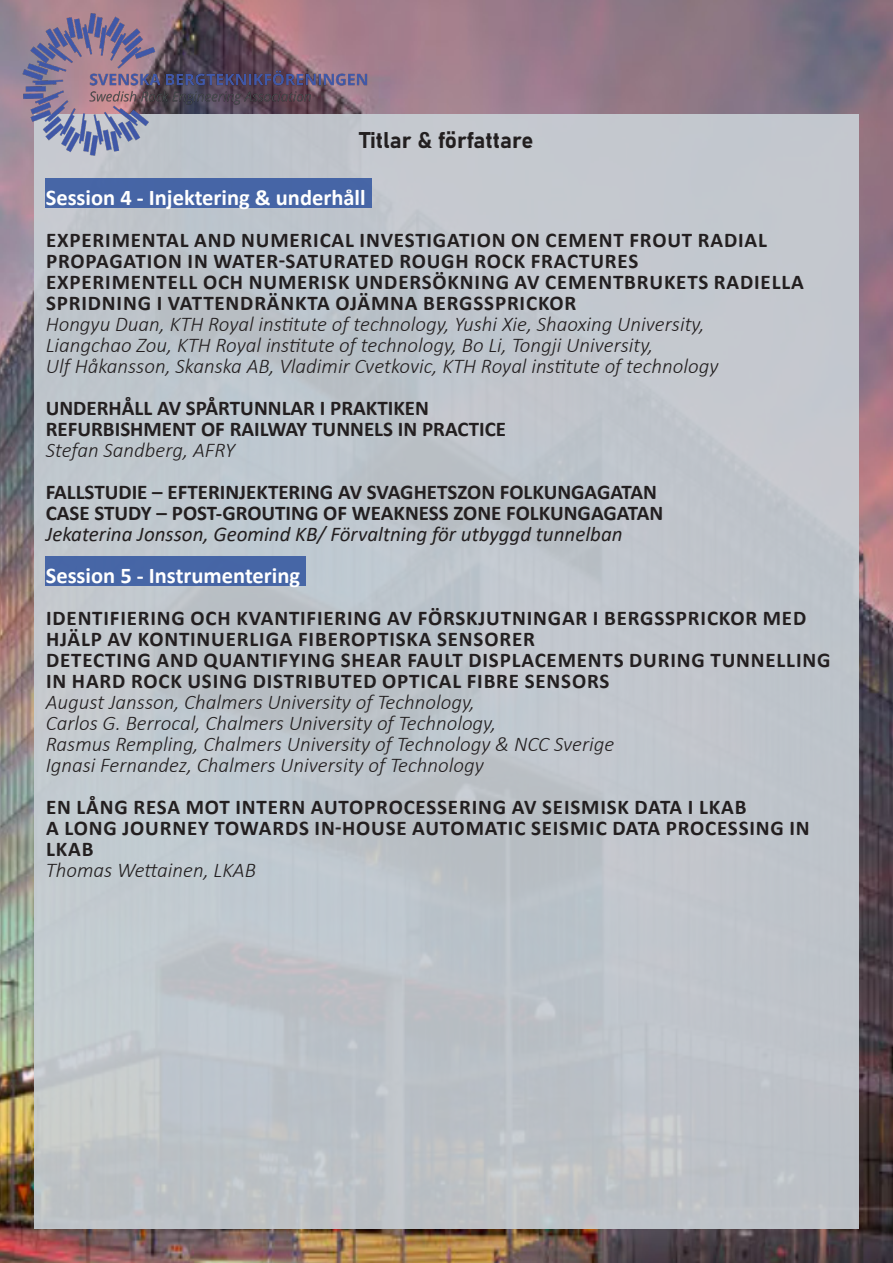
<style>
.page{position:relative;width:893px;height:1263px;background:#fff}
.page>*{position:absolute;margin:0;border:0;box-sizing:border-box;transform-origin:0 0}
.t1{font:700 22.5px "Calibri";color:#fff}
.t2{font:22.5px "Bahnschrift";color:#231f20}
.t3{font:700 21px/21px "Calibri";letter-spacing:.04em;color:#231f20}
.t4{font:italic 300 21px "Calibri";color:#231f20}
.t5{font:700 21px "Calibri";color:#231f20}
.t6{font:italic 21px "Calibri";color:#231f20}
</style>
<div class="page">
<img style="left:0;top:0;width:893px;height:1263px">
<div style="left:34px;top:115px;width:825px;height:1114px;background:#bfc5cc"></div>
<img style="left:0;top:0;width:395px;height:162px">
<div style="left:46px;top:556px;width:260px;height:30px;background:#4666a6"></div>
<div style="left:46px;top:178px;width:326px;height:29px;background:#4665a6"></div>
<p class="t2" style="left:359px;top:123px;width:175px">Titlar &amp; författare</p>
<p class="t1" style="left:46px;top:182px;width:321px">Session 4 - Injektering &amp; underhåll</p>
<p class="t3" style="left:46px;top:230px;width:722px">EXPERIMENTAL AND NUMERICAL INVESTIGATION ON CEMENT FROUT RADIAL<br>PROPAGATION IN WATER-SATURATED ROUGH ROCK FRACTURES</p>
<p class="t3" style="left:46px;top:272px;width:759px">EXPERIMENTELL OCH NUMERISK UNDERSÖKNING AV CEMENTBRUKETS RADIELLA<br>SPRIDNING I VATTENDRÄNKTA OJÄMNA BERGSSPRICKOR</p>
<p class="t4" style="left:46px;top:311px;width:660px">Hongyu Duan, KTH Royal institute of technology, Yushi Xie, Shaoxing University,</p>
<p class="t4" style="left:46px;top:332px;width:609px">Liangchao Zou, KTH Royal institute of technology, Bo Li, Tongji University,</p>
<p class="t4" style="left:46px;top:353px;width:674px">Ulf Håkansson, Skanska AB, Vladimir Cvetkovic, KTH Royal institute of technology</p>
<p class="t5" style="left:46px;top:394px;width:385px">UNDERHÅLL AV SPÅRTUNNLAR I PRAKTIKEN</p>
<p class="t5" style="left:46px;top:415px;width:462px">REFURBISHMENT OF RAILWAY TUNNELS IN PRACTICE</p>
<p class="t4" style="left:46px;top:437px;width:191px">Stefan Sandberg, AFRY</p>
<p class="t5" style="left:46px;top:478px;width:613px">FALLSTUDIE – EFTERINJEKTERING AV SVAGHETSZON FOLKUNGAGATAN</p>
<p class="t5" style="left:46px;top:499px;width:619px">CASE STUDY – POST-GROUTING OF WEAKNESS ZONE FOLKUNGAGATAN</p>
<p class="t6" style="left:46px;top:520px;width:578px">Jekaterina Jonsson, Geomind KB/ Förvaltning för utbyggd tunnelban</p>
<p class="t1" style="left:46px;top:560px;width:256px">Session 5 - Instrumentering</p>
<p class="t3" style="left:46px;top:608px;width:762px">IDENTIFIERING OCH KVANTIFIERING AV FÖRSKJUTNINGAR I BERGSSPRICKOR MED<br>HJÄLP AV KONTINUERLIGA FIBEROPTISKA SENSORER</p>
<p class="t3" style="left:46px;top:650px;width:786px">DETECTING AND QUANTIFYING SHEAR FAULT DISPLACEMENTS DURING TUNNELLING<br>IN HARD ROCK USING DISTRIBUTED OPTICAL FIBRE SENSORS</p>
<p class="t4" style="left:46px;top:689px;width:431px">August Jansson, Chalmers University of Technology,</p>
<p class="t4" style="left:46px;top:710px;width:452px">Carlos G. Berrocal, Chalmers University of Technology,</p>
<p class="t4" style="left:46px;top:731px;width:570px">Rasmus Rempling, Chalmers University of Technology &amp; NCC Sverige</p>
<p class="t4" style="left:46px;top:752px;width:440px">Ignasi Fernandez, Chalmers University of Technology</p>
<p class="t3" style="left:46px;top:797px;width:702px">EN LÅNG RESA MOT INTERN AUTOPROCESSERING AV SEISMISK DATA I LKAB</p>
<p class="t3" style="left:46px;top:818px;width:765px">A LONG JOURNEY TOWARDS IN-HOUSE AUTOMATIC SEISMIC DATA PROCESSING IN<br>LKAB</p>
<p class="t4" style="left:46px;top:857px;width:212px">Thomas Wettainen, LKAB</p>
</div>
